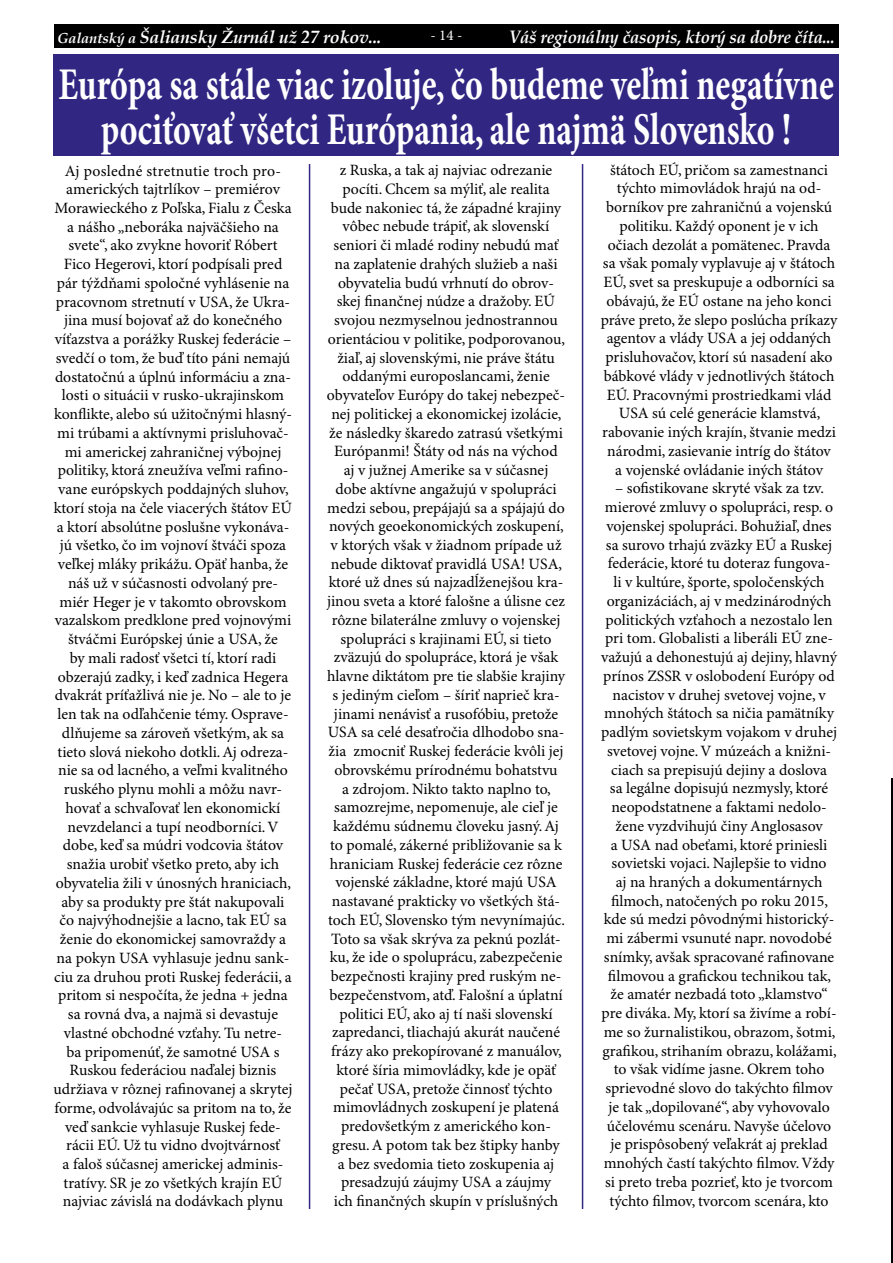
<style>
.page{position:relative;width:893px;height:1263px;background:#fff}
.page>*{position:absolute;margin:0;border:0;box-sizing:border-box;transform-origin:0 0}
.t1{font:700 45.3px/45.6px "Minion Pro";color:#fff;text-align:center;scale:.75 1}
.t2{font:italic 700 18px "Book Antiqua";letter-spacing:-.01em;color:#fff;scale:.93 1}
.t3{font:italic 700 17.7px "Book Antiqua";letter-spacing:-.01em;color:#fff}
.t4{font:15.75px/18.8px "Minion Pro";color:#000;text-align:center}
.t5{font:15px "Minion Pro";color:#fff}
.s1{font-size:14.55px}
</style>
<div class="page">
<div style="left:54px;top:54px;width:785px;height:102px;background:#312783"></div>
<hr style="left:582px;top:164px;width:1px;height:1045px;background:#312783">
<hr style="left:309px;top:164px;width:1px;height:1045px;background:#312783">
<hr style="left:892px;top:778px;width:1px;height:485px;background:#000">
<div style="left:54px;top:24px;width:785px;height:24px;background:#000"></div>
<p class="t3" style="left:57px;top:24px;width:326px"><span class="s1">Galantský a</span> Šaliansky Žurnál už 27 rokov...</p>
<p class="t5" style="left:431px;top:26px;width:33px">- 14 -</p>
<p class="t2" style="left:509px;top:24px;width:352px">Váš regionálny časopis, ktorý sa dobre číta...</p>
<h1 class="t1" style="left:59px;top:63px;width:1035px">Európa sa stále viac izoluje, čo budeme veľmi negatívne pociťovať všetci Európania, ale najmä Slovensko !</h1>
<p class="t4" style="left:54px;top:162px;width:240px">Aj posledné stretnutie troch pro&shy;amerických tajtrlíkov – premiérov Morawieckého z Poľska, Fialu z Česka a nášho „neboráka najväčšieho na svete“, ako zvykne hovoriť Róbert Fico Hegerovi, ktorí podpísali pred pár týždňami spoločné vyhlásenie na pracovnom stretnutí v USA, že Ukra&shy;jina musí bojovať až do konečného víťazstva a porážky Ruskej federácie – svedčí o tom, že buď títo páni nemajú dostatočnú a úplnú informáciu a zna&shy;losti o situácii v rusko-ukrajinskom konflikte, alebo sú užitočnými hlasný&shy;mi trúbami a aktívnymi prisluhovač&shy;mi americkej zahraničnej výbojnej politiky, ktorá zneužíva veľmi rafino&shy;vane európskych poddajných sluhov, ktorí stoja na čele viacerých štátov EÚ a ktorí absolútne poslušne vykonáva&shy;jú všetko, čo im vojnoví štváči spoza veľkej mláky prikážu. Opäť hanba, že náš už v súčasnosti odvolaný pre&shy;miér Heger je v takomto obrovskom vazalskom predklone pred vojnovými štváčmi Európskej únie a USA, že<br>by mali radosť všetci tí, ktorí radi obzerajú zadky, i keď zadnica Hegera dvakrát príťažlivá nie je. No – ale to je len tak na odľahčenie témy. Osprave&shy;dlňujeme sa zároveň všetkým, ak sa tieto slová niekoho dotkli. Aj odreza&shy;nie sa od lacného, a veľmi kvalitného ruského plynu mohli a môžu navr&shy;hovať a schvaľovať len ekonomickí nevzdelanci a tupí neodborníci. V dobe, keď sa múdri vodcovia štátov snažia urobiť všetko preto, aby ich obyvatelia žili v únosných hraniciach, aby sa produkty pre štát nakupovali čo najvýhodnejšie a lacno, tak EÚ sa ženie do ekonomickej samovraždy a na pokyn USA vyhlasuje jednu sank&shy;ciu za druhou proti Ruskej federácii, a pritom si nespočíta, že jedna + jedna sa rovná dva, a najmä si devastuje vlastné obchodné vzťahy. Tu netre-<br>ba pripomenúť, že samotné USA s Ruskou federáciou naďalej biznis udržiava v rôznej rafinovanej a skrytej forme, odvolávajúc sa pritom na to, že veď sankcie vyhlasuje Ruskej fede&shy;rácii EÚ. Už tu vidno dvojtvárnosť<br>a faloš súčasnej americkej adminis&shy;tratívy. SR je zo všetkých krajín EÚ najviac závislá na dodávkach plynu</p>
<p class="t4" style="left:327px;top:161px;width:240px">z Ruska, a tak aj najviac odrezanie pocíti. Chcem sa mýliť, ale realita bude nakoniec tá, že západné krajiny vôbec nebude trápiť, ak slovenskí seniori či mladé rodiny nebudú mať na zaplatenie drahých služieb a naši obyvatelia budú vrhnutí do obrov&shy;skej finančnej núdze a dražoby. EÚ svojou nezmyselnou jednostrannou orientáciou v politike, podporovanou, žiaľ, aj slovenskými, nie práve štátu oddanými europoslancami, ženie obyvateľov Európy do takej nebezpeč&shy;nej politickej a ekonomickej izolácie, že následky škaredo zatrasú všetkými Európanmi! Štáty od nás na východ<br>aj v južnej Amerike sa v súčasnej dobe aktívne angažujú v spolupráci medzi sebou, prepájajú sa a spájajú do nových geoekonomických zoskupení, v ktorých však v žiadnom prípade už nebude diktovať pravidlá USA! USA, ktoré už dnes sú najzadĺženejšou kra&shy;jinou sveta a ktoré falošne a úlisne cez rôzne bilaterálne zmluvy o vojenskej spolupráci s krajinami EÚ, si tieto zväzujú do spolupráce, ktorá je však hlavne diktátom pre tie slabšie krajiny s jediným cieľom – šíriť naprieč kra&shy;jinami nenávisť a rusofóbiu, pretože USA sa celé desaťročia dlhodobo sna&shy;žia zmocniť Ruskej federácie kvôli jej obrovskému prírodnému bohatstvu<br>a zdrojom. Nikto takto naplno to, samozrejme, nepomenuje, ale cieľ je každému súdnemu človeku jasný. Aj to pomalé, zákerné približovanie sa k hraniciam Ruskej federácie cez rôzne vojenské základne, ktoré majú USA nastavané prakticky vo všetkých štá&shy;toch EÚ, Slovensko tým nevynímajúc.<br>Toto sa však skrýva za peknú pozlát&shy;ku, že ide o spoluprácu, zabezpečenie bezpečnosti krajiny pred ruským ne&shy;bezpečenstvom, atď. Falošní a úplatní politici EÚ, ako aj tí naši slovenskí zapredanci, tliachajú akurát naučené frázy ako prekopírované z manuálov, ktoré šíria mimovládky, kde je opäť pečať USA, pretože činnosť týchto mimovládnych zoskupení je platená predovšetkým z amerického kon&shy;gresu. A potom tak bez štipky hanby a bez svedomia tieto zoskupenia aj presadzujú záujmy USA a záujmy<br>ich finančných skupín v príslušných</p>
<p class="t4" style="left:601px;top:161px;width:238px">štátoch EÚ, pričom sa zamestnanci týchto mimovládok hrajú na od&shy;borníkov pre zahraničnú a vojenskú politiku. Každý oponent je v ich očiach dezolát a pomätenec. Pravda sa však pomaly vyplavuje aj v štátoch EÚ, svet sa preskupuje a odborníci sa obávajú, že EÚ ostane na jeho konci práve preto, že slepo poslúcha príkazy agentov a vlády USA a jej oddaných prisluhovačov, ktorí sú nasadení ako bábkové vlády v jednotlivých štátoch EÚ. Pracovnými prostriedkami vlád USA sú celé generácie klamstvá, rabovanie iných krajín, štvanie medzi národmi, zasievanie intríg do štátov<br>a vojenské ovládanie iných štátov</p>
<p class="t4" style="left:601px;top:480px;width:237px">– sofistikovane skryté však za tzv. mierové zmluvy o spolupráci, resp. o vojenskej spolupráci. Bohužiaľ, dnes sa surovo trhajú zväzky EÚ a Ruskej federácie, ktoré tu doteraz fungova-<br>li v kultúre, športe, spoločenských organizáciách, aj v medzinárodných politických vzťahoch a nezostalo len pri tom. Globalisti a liberáli EÚ zne&shy;važujú a dehonestujú aj dejiny, hlavný prínos ZSSR v oslobodení Európy od nacistov v druhej svetovej vojne, v mnohých štátoch sa ničia pamätníky padlým sovietskym vojakom v druhej svetovej vojne. V múzeách a knižni&shy;ciach sa prepisujú dejiny a doslova<br>sa legálne dopisujú nezmysly, ktoré neopodstatnene a faktami nedolo&shy;žene vyzdvihujú činy Anglosasov<br>a USA nad obeťami, ktoré priniesli sovietski vojaci. Najlepšie to vidno<br>aj na hraných a dokumentárnych filmoch, natočených po roku 2015, kde sú medzi pôvodnými historický&shy;mi zábermi vsunuté napr. novodobé snímky, avšak spracované rafinovane filmovou a grafickou technikou tak, že amatér nezbadá toto „klamstvo“ pre diváka. My, ktorí sa živíme a robí&shy;me so žurnalistikou, obrazom, šotmi, grafikou, strihaním obrazu, kolážami, to však vidíme jasne. Okrem toho sprievodné slovo do takýchto filmov je tak „dopilované“, aby vyhovovalo účelovému scenáru. Navyše účelovo je prispôsobený veľakrát aj preklad mnohých častí takýchto filmov. Vždy si preto treba pozrieť, kto je tvorcom týchto filmov, tvorcom scenára, kto</p>
</div>
